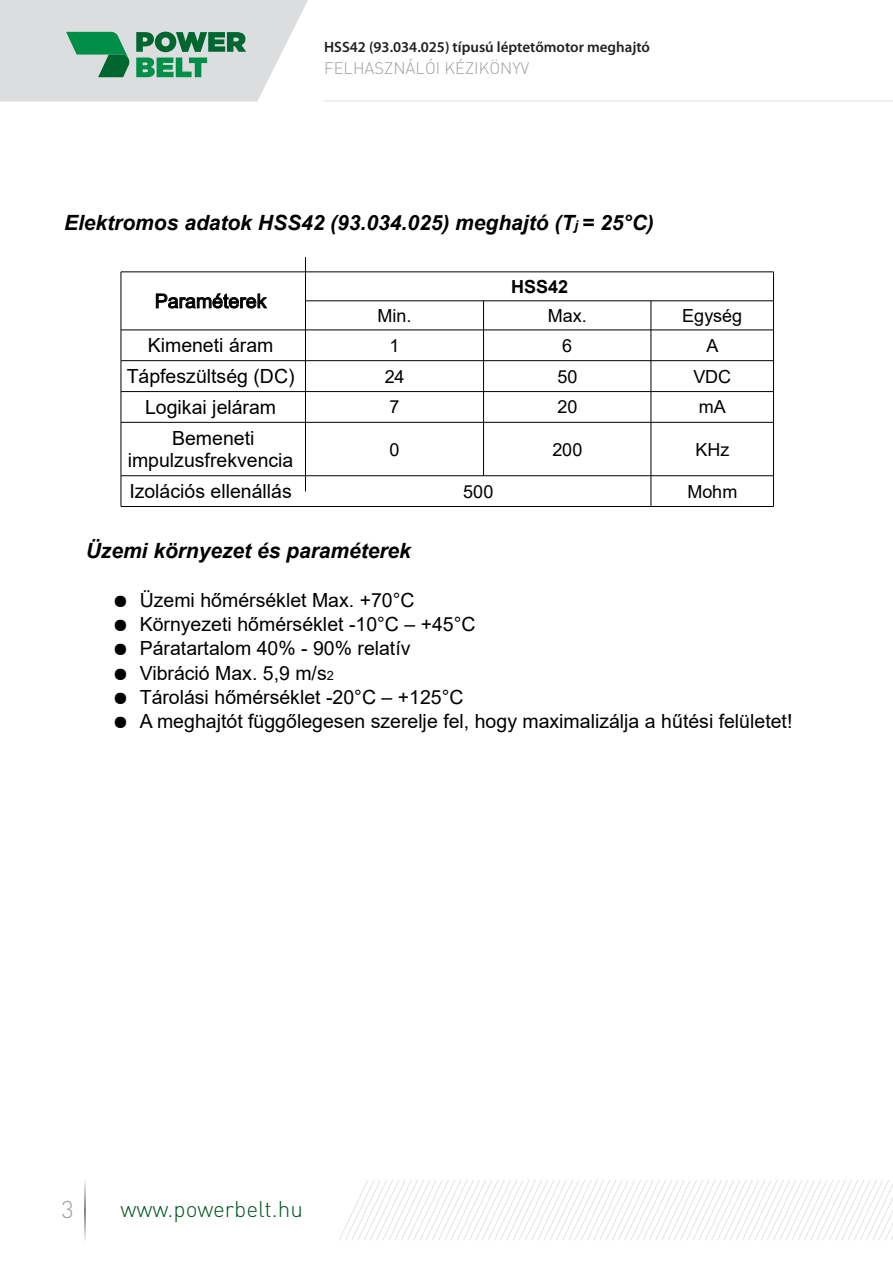
<style>
.page{position:relative;width:893px;height:1263px;background:#fff}
.page>*{position:absolute;margin:0;border:0;box-sizing:border-box;transform-origin:0 0}
.t1{font:300 24px "DIN Pro";color:#9d9fa2}
.t2{font:300 22.5px "DIN Pro";color:#005523}
.t3{font:italic 700 21px "Arial";color:#000}
.t4{font:19.5px/22.5px "Arial";color:#000;text-align:center}
.t5{font:18px "Arial";color:#000}
.t6{font:700 18px "Arial";color:#000}
.t7{font:300 16.5px "DIN Pro";color:#9d9fa2}
.t8{font:600 15px "Myriad Pro";color:#231f20}
.s1{font-size:13.5px}
.s2{font-size:12.75px}
</style>
<div class="page">
<hr style="left:121px;top:272px;width:652px;height:1px;background:#000">
<hr style="left:306px;top:301px;width:467px;height:1px;background:#000">
<hr style="left:121px;top:330px;width:652px;height:1px;background:#000">
<hr style="left:121px;top:360px;width:652px;height:1px;background:#000">
<hr style="left:121px;top:391px;width:652px;height:1px;background:#000">
<hr style="left:121px;top:422px;width:652px;height:1px;background:#000">
<hr style="left:121px;top:475px;width:652px;height:1px;background:#000">
<hr style="left:121px;top:506px;width:652px;height:1px;background:#000">
<hr style="left:121px;top:272px;width:1px;height:234px;background:#000">
<hr style="left:305px;top:257px;width:1px;height:234px;background:#000">
<hr style="left:483px;top:301px;width:1px;height:175px;background:#000">
<hr style="left:651px;top:301px;width:1px;height:205px;background:#000">
<hr style="left:773px;top:272px;width:1px;height:234px;background:#000">
<svg style="left:156px;top:293px;width:111px;height:16px"></svg>
<svg style="left:339px;top:1180px;width:554px;height:60px"></svg>
<svg style="left:85px;top:1181px;width:1px;height:59px"></svg>
<hr style="left:324px;top:101px;width:569px;height:1px;background:#dcdddf">
<svg style="left:0;top:0;width:325px;height:101px;background:#c4d4ce"></svg>
<p class="t8" style="left:324px;top:39px;width:327px">HSS42 (93.034.025) típusú léptetőmotor meghajtó</p>
<p class="t7" style="left:324px;top:55px;width:207px">FELHASZNÁLÓI KÉZIKÖNYV</p>
<p class="t3" style="left:64px;top:211px;width:591px">Elektromos adatok HSS42 (93.034.025) meghajtó (T<span class="s1">j</span> = 25°C)</p>
<p class="t4" style="left:155px;top:290px;width:113px">Paraméterek</p>
<p class="t6" style="left:511px;top:280px;width:58px">HSS42</p>
<p class="t5" style="left:378px;top:306px;width:35px">Min.</p>
<p class="t5" style="left:548px;top:306px;width:40px">Max.</p>
<p class="t5" style="left:682px;top:306px;width:61px">Egység</p>
<p class="t4" style="left:148px;top:334px;width:127px">Kimeneti áram</p>
<p class="t5" style="left:390px;top:336px;width:12px">1</p>
<p class="t5" style="left:562px;top:336px;width:12px">6</p>
<p class="t5" style="left:706px;top:336px;width:14px">A</p>
<p class="t4" style="left:127px;top:365px;width:169px">Tápfeszültség (DC)</p>
<p class="t5" style="left:385px;top:367px;width:21px">24</p>
<p class="t5" style="left:557px;top:367px;width:22px">50</p>
<p class="t5" style="left:693px;top:367px;width:39px">VDC</p>
<p class="t4" style="left:145px;top:396px;width:133px">Logikai jeláram</p>
<p class="t5" style="left:390px;top:397px;width:12px">7</p>
<p class="t5" style="left:557px;top:397px;width:22px">20</p>
<p class="t5" style="left:699px;top:397px;width:29px">mA</p>
<p class="t4" style="left:128px;top:427px;width:167px">Bemeneti impulzusfrekvencia</p>
<p class="t5" style="left:390px;top:439px;width:12px">0</p>
<p class="t5" style="left:552px;top:439px;width:31px">200</p>
<p class="t5" style="left:695px;top:439px;width:36px">KHz</p>
<p class="t4" style="left:129px;top:480px;width:164px">Izolációs ellenállás</p>
<p class="t5" style="left:463px;top:481px;width:32px">500</p>
<p class="t5" style="left:687px;top:481px;width:51px">Mohm</p>
<p class="t3" style="left:86px;top:540px;width:327px">Üzemi környezet és paraméterek</p>
<p class="t4" style="left:113px;top:589px;width:303px">● Üzemi hőmérséklet Max. +70°C</p>
<p class="t4" style="left:113px;top:613px;width:364px">● Környezeti hőmérséklet -10°C – +45°C</p>
<p class="t4" style="left:113px;top:637px;width:299px">● Páratartalom 40% - 90% relatív</p>
<p class="t4" style="left:113px;top:662px;width:223px">● Vibráció Max. 5,9 m/s<span class="s2">2</span></p>
<p class="t4" style="left:113px;top:686px;width:352px">● Tárolási hőmérséklet -20°C – +125°C</p>
<p class="t4" style="left:113px;top:710px;width:681px">● A meghajtót függőlegesen szerelje fel, hogy maximalizálja a hűtési felületet!</p>
<p class="t1" style="left:62px;top:1190px;width:14px">3</p>
<p class="t2" style="left:120px;top:1191px;width:184px">www.powerbelt.hu</p>
</div>
